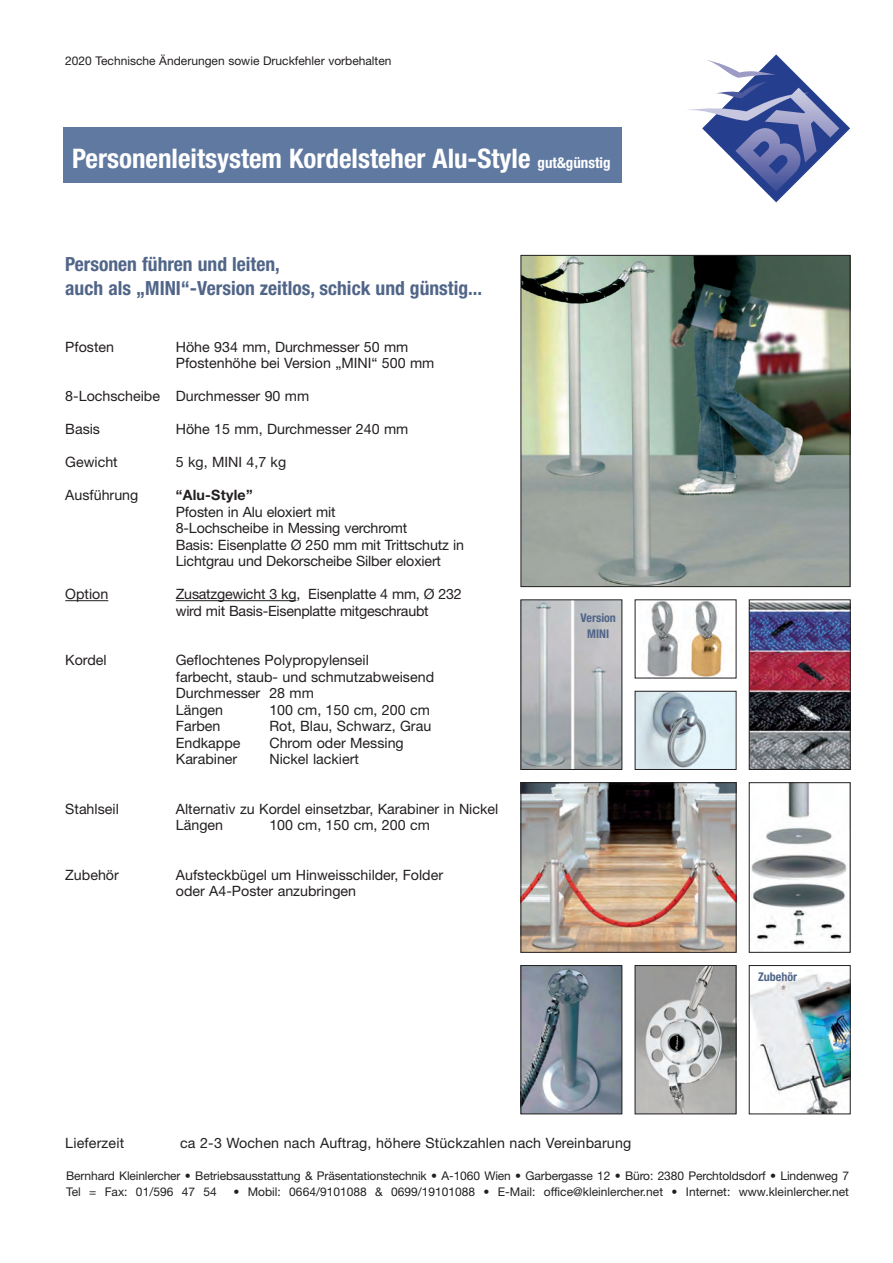
<style>
.page{position:relative;width:893px;height:1263px;background:#fff}
.page>*{position:absolute;margin:0;border:0;box-sizing:border-box;transform-origin:0 0}
.t1{font:700 condensed 27px "Helvetica Neue LT";color:#fff}
.t2{font:700 condensed 19.5px/24px "Helvetica Neue LT";color:#506588}
.t3{font:14.25px/16.5px "Helvetica Neue";color:#231f20}
.t4{font:700 14.25px "Helvetica Neue";letter-spacing:.015em;color:#231f20}
.t5{font:12px/16.5px "Helvetica Neue";color:#231f20}
.t6{font:700 condensed 12px/16.5px "Helvetica Neue LT";color:#506588;text-align:center}
.s1{font-size:15px}
</style>
<div class="page">
<img style="left:523px;top:967px;width:97px;height:145px">
<div style="left:521px;top:965px;width:101px;height:149px;border:1px solid #231f20"></div>
<img style="left:751px;top:602px;width:97px;height:166px">
<div style="left:749px;top:600px;width:101px;height:170px;border:1px solid #231f20"></div>
<img style="left:523px;top:784px;width:211px;height:166px">
<div style="left:521px;top:782px;width:215px;height:170px;border:1px solid #231f20"></div>
<img style="left:523px;top:602px;width:97px;height:166px">
<img style="left:637px;top:967px;width:97px;height:145px">
<div style="left:635px;top:965px;width:101px;height:149px;border:1px solid #231f20"></div>
<img style="left:751px;top:974px;width:97px;height:138px">
<div style="left:749px;top:965px;width:101px;height:149px;border:1px solid #231f20"></div>
<img style="left:751px;top:784px;width:96px;height:163px">
<div style="left:749px;top:782px;width:101px;height:170px;border:1px solid #231f20"></div>
<img style="left:523px;top:257px;width:325px;height:328px">
<div style="left:521px;top:255px;width:329px;height:332px;border:1px solid #231f20"></div>
<hr style="left:65px;top:600px;width:43px;height:1px;background:#231f20">
<hr style="left:176px;top:600px;width:120px;height:1px;background:#231f20">
<img style="left:637px;top:693px;width:97px;height:75px">
<div style="left:635px;top:691px;width:101px;height:79px;border:1px solid #231f20"></div>
<img style="left:647px;top:602px;width:85px;height:74px">
<div style="left:64px;top:128px;width:558px;height:55px;background:#6079a0"></div>
<svg style="left:689px;top:54px;width:161px;height:148px"></svg>
<p class="t5" style="left:65px;top:53px;width:328px">2020 Technische Änderungen sowie Druckfehler vorbehalten</p>
<h1 class="t1" style="left:72px;top:149px;width:540px">Personenleitsystem Kordelsteher Alu-Style <span class="s1">gut&amp;günstig</span></h1>
<h2 class="t2" style="left:65px;top:253px;width:418px">Personen führen und leiten,<br>auch als „MINI“-Version zeitlos, schick und günstig...</h2>
<p class="t3" style="left:65px;top:338px;width:50px">Pfosten</p>
<p class="t3" style="left:176px;top:338px;width:260px">Höhe 934 mm, Durchmesser 50 mm<br>Pfostenhöhe bei Version „MINI“ 500 mm</p>
<p class="t3" style="left:65px;top:388px;width:245px">8-Lochscheibe Durchmesser 90 mm</p>
<p class="t3" style="left:65px;top:421px;width:36px">Basis</p>
<p class="t3" style="left:176px;top:421px;width:234px">Höhe 15 mm, Durchmesser 240 mm</p>
<p class="t3" style="left:65px;top:454px;width:54px">Gewicht</p>
<p class="t3" style="left:176px;top:454px;width:112px">5 kg, MINI 4,7 kg</p>
<p class="t3" style="left:65px;top:487px;width:75px">Ausführung</p>
<p class="t4" style="left:176px;top:490px;width:78px">“Alu-Style”</p>
<p class="t3" style="left:176px;top:503px;width:290px">Pfosten in Alu eloxiert mit<br>8-Lochscheibe in Messing verchromt<br>Basis: Eisenplatte Ø 250 mm mit Trittschutz in Lichtgrau und Dekorscheibe Silber eloxiert</p>
<p class="t3" style="left:65px;top:586px;width:45px">Option</p>
<p class="t3" style="left:176px;top:586px;width:287px">Zusatzgewicht 3 kg, Eisenplatte 4 mm, Ø 232 wird mit Basis-Eisenplatte mitgeschraubt</p>
<p class="t3" style="left:65px;top:652px;width:43px">Kordel</p>
<p class="t3" style="left:176px;top:652px;width:260px">Geflochtenes Polypropylenseil<br>farbecht, staub- und schmutzabweisend<br>Durchmesser 28 mm<br>Längen</p>
<p class="t3" style="left:269px;top:701px;width:162px">100 cm, 150 cm, 200 cm</p>
<p class="t3" style="left:176px;top:718px;width:46px">Farben</p>
<p class="t3" style="left:269px;top:718px;width:163px">Rot, Blau, Schwarz, Grau</p>
<p class="t3" style="left:176px;top:734px;width:66px">Endkappe</p>
<p class="t3" style="left:269px;top:734px;width:136px">Chrom oder Messing</p>
<p class="t3" style="left:176px;top:751px;width:63px">Karabiner</p>
<p class="t3" style="left:269px;top:751px;width:91px">Nickel lackiert</p>
<p class="t3" style="left:65px;top:800px;width:55px">Stahlseil</p>
<p class="t3" style="left:176px;top:800px;width:324px">Alternativ zu Kordel einsetzbar, Karabiner in Nickel<br>Längen</p>
<p class="t3" style="left:269px;top:817px;width:162px">100 cm, 150 cm, 200 cm</p>
<p class="t3" style="left:65px;top:866px;width:55px">Zubehör</p>
<p class="t3" style="left:176px;top:866px;width:269px">Aufsteckbügel um Hinweisschilder, Folder oder A4-Poster anzubringen</p>
<p class="t6" style="left:580px;top:610px;width:37px">Version<br>MINI</p>
<p class="t3" style="left:65px;top:1134px;width:60px">Lieferzeit</p>
<p class="t3" style="left:180px;top:1134px;width:453px">ca 2-3 Wochen nach Auftrag, höhere Stückzahlen nach Vereinbarung</p>
<p class="t6" style="left:758px;top:969px;width:41px">Zubehör</p>
<p class="t5" style="left:66px;top:1167px;width:784px">Bernhard Kleinlercher • Betriebsausstattung &amp; Präsentationstechnik • A-1060 Wien • Garbergasse 12 • Büro: 2380 Perchtoldsdorf • Lindenweg 7<br>Tel = Fax: 01/596 47 54</p>
<p class="t5" style="left:233px;top:1183px;width:617px">• Mobil: 0664/9101088 &amp; 0699/19101088 • E-Mail: office@kleinlercher.net • Internet: www.kleinlercher.net</p>
</div>
